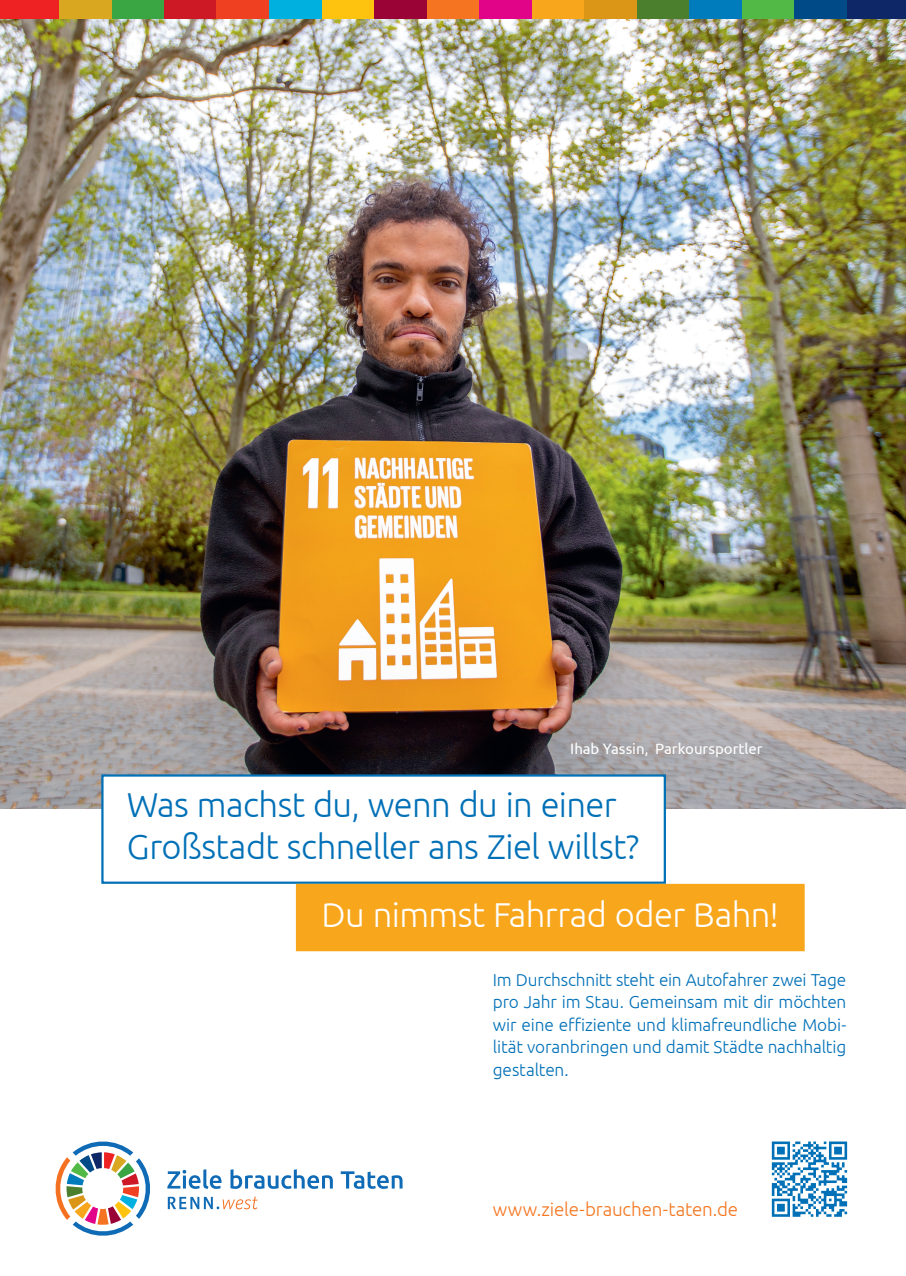
<style>
.page{position:relative;width:906px;height:1276px;background:#fff}
.page>*{position:absolute;margin:0;border:0;box-sizing:border-box;transform-origin:0 0}
.t1{font:300 34.5px/42px "Ubuntu";letter-spacing:-.02em;color:#0070b7}
.t2{font:300 34.5px "Ubuntu";letter-spacing:-.015em;color:#fff}
.t3{font:300 18.75px "Ubuntu";letter-spacing:-.01em;color:#f47721}
.t4{font:300 17.25px/22.5px "Ubuntu";letter-spacing:-.01em;color:#0070b7;text-align:justify}
.t5{font:15px "Ubuntu";letter-spacing:-.005em;color:#fff}
</style>
<div class="page">
<img style="left:0;top:18px;width:906px;height:790px">
<svg style="left:168px;top:1196px;width:89px;height:13px"></svg>
<svg style="left:55px;top:1141px;width:95px;height:95px"></svg>
<svg style="left:167px;top:1169px;width:54px;height:19px"></svg>
<svg style="left:230px;top:1169px;width:103px;height:19px"></svg>
<svg style="left:341px;top:1171px;width:61px;height:17px"></svg>
<div style="left:102px;top:775px;width:563px;height:107px;background:#fff"></div>
<div style="left:101px;top:774px;width:565px;height:110px;border:2px solid #0070b7"></div>
<div style="left:297px;top:885px;width:506px;height:65px;background:#f8a61b"></div>
<div style="left:296px;top:884px;width:508px;height:67px;border:2px solid #f8a61b"></div>
<img style="left:771px;top:1141px;width:77px;height:76px">
<div style="left:0;top:0;width:17px;height:18px;background:#ee2223"></div>
<div style="left:874px;top:0;width:32px;height:18px;background:#0e2766"></div>
<div style="left:111px;top:0;width:53px;height:18px;background:#3aa543"></div>
<div style="left:427px;top:0;width:52px;height:18px;background:#f47421"></div>
<div style="left:532px;top:0;width:52px;height:18px;background:#f8a61b"></div>
<div style="left:59px;top:0;width:52px;height:18px;background:#d9a820"></div>
<div style="left:164px;top:0;width:52px;height:18px;background:#cd1926"></div>
<div style="left:637px;top:0;width:52px;height:18px;background:#4b7e2d"></div>
<div style="left:322px;top:0;width:52px;height:18px;background:#fec30f"></div>
<div style="left:6px;top:0;width:53px;height:18px;background:#ee2223"></div>
<div style="left:216px;top:0;width:53px;height:18px;background:#ef4022"></div>
<div style="left:847px;top:0;width:52px;height:18px;background:#0e2766"></div>
<div style="left:269px;top:0;width:53px;height:18px;background:#00b0de"></div>
<div style="left:374px;top:0;width:53px;height:18px;background:#9a0336"></div>
<div style="left:584px;top:0;width:53px;height:18px;background:#db9617"></div>
<div style="left:689px;top:0;width:53px;height:18px;background:#007cbd"></div>
<div style="left:479px;top:0;width:53px;height:18px;background:#e10488"></div>
<div style="left:742px;top:0;width:52px;height:18px;background:#52b947"></div>
<div style="left:794px;top:0;width:53px;height:18px;background:#004a88"></div>
<p class="t5" style="left:570px;top:739px;width:194px">Ihab Yassin, Parkoursportler</p>
<h1 class="t1" style="left:127px;top:783px;width:514px">Was machst du, wenn du in einer<br>Großstadt schneller ans Ziel willst?</h1>
<h1 class="t2" style="left:321px;top:893px;width:459px">Du nimmst Fahrrad oder Bahn!</h1>
<p class="t4" style="left:493px;top:968px;width:355px">Im Durchschnitt steht ein Autofahrer zwei Tage pro Jahr im Stau. Gemeinsam mit dir möchten wir eine effiziente und klimafreundliche Mobi&shy;lität voranbringen und damit Städte nachhaltig gestalten.</p>
<p class="t3" style="left:493px;top:1198px;width:247px">www.ziele-brauchen-taten.de</p>
</div>
